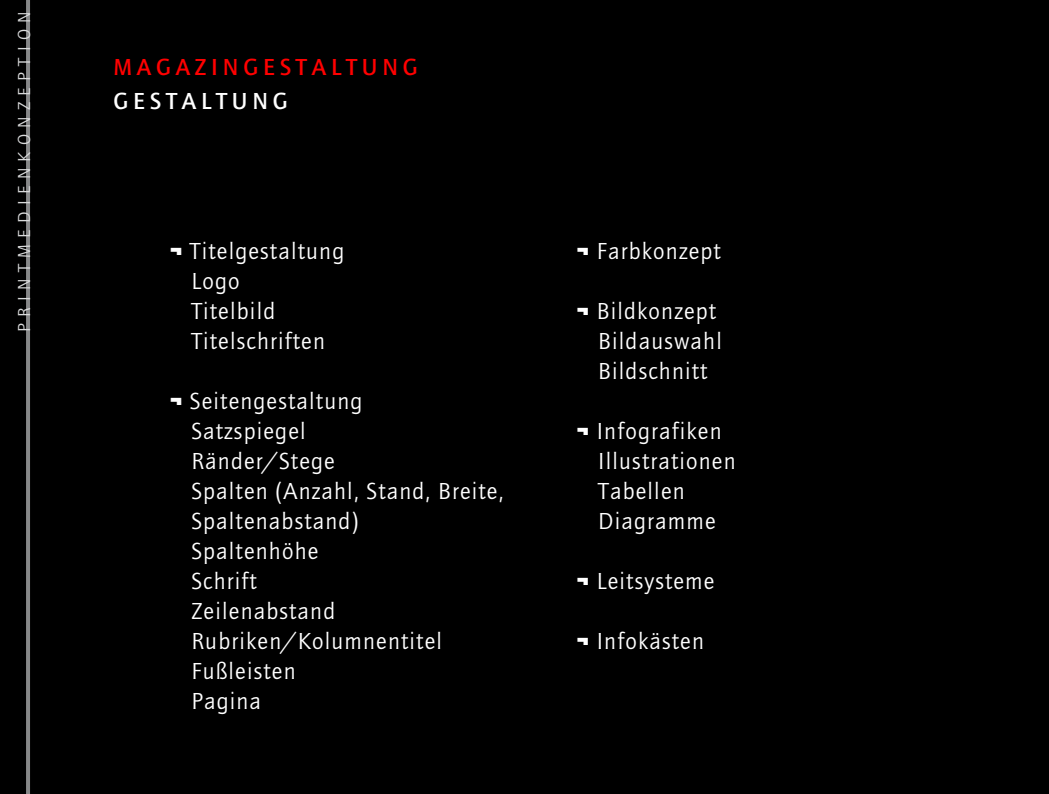
<style>
.page{position:relative;width:1049px;height:794px;background:#000}
.page>*{position:absolute;margin:0;border:0;box-sizing:border-box;transform-origin:0 0}
.gs{font:24px "Quay";letter-spacing:.05em;color:#fff}
.head{font:700 24px "Quay";letter-spacing:.2em;color:#f00}
.head-2{font:700 24px "Quay";letter-spacing:.2em;color:#fff}
.t1{font:18px "Quay";letter-spacing:.35em;color:#d9dadb}
</style>
<div class="page">
<hr style="left:26px;top:0;width:4px;height:794px;background:#878889">
<p class="t1" style="left:14px;top:332px;width:322px;rotate:-90deg">Printmedienkonzeption</p>
<p class="head" style="left:113px;top:53px;width:306px">MAGAZINGESTALTUNG</p>
<p class="head-2" style="left:113px;top:87px;width:176px">GESTALTUNG</p>
<p class="gs" style="left:170px;top:238px;width:176px"><sup>¬</sup> Titelgestaltung</p>
<p class="gs" style="left:191px;top:268px;width:50px">Logo</p>
<p class="gs" style="left:170px;top:298px;width:107px">Titelbild</p>
<p class="gs" style="left:170px;top:328px;width:156px">Titelschriften</p>
<p class="gs" style="left:170px;top:388px;width:194px"><sup>¬</sup> Seitengestaltung</p>
<p class="gs" style="left:191px;top:418px;width:116px">Satzspiegel</p>
<p class="gs" style="left:170px;top:448px;width:166px">Ränder/Stege</p>
<p class="gs" style="left:191px;top:478px;width:314px">Spalten (Anzahl, Stand, Breite,</p>
<p class="gs" style="left:191px;top:508px;width:169px">Spaltenabstand)</p>
<p class="gs" style="left:191px;top:538px;width:129px">Spaltenhöhe</p>
<p class="gs" style="left:191px;top:568px;width:67px">Schrift</p>
<p class="gs" style="left:170px;top:598px;width:167px">Zeilenabstand</p>
<p class="gs" style="left:170px;top:628px;width:273px">Rubriken/Kolumnentitel</p>
<p class="gs" style="left:191px;top:658px;width:106px">Fußleisten</p>
<p class="gs" style="left:191px;top:688px;width:71px">Pagina</p>
<p class="gs" style="left:577px;top:238px;width:146px"><sup>¬</sup> Farbkonzept</p>
<p class="gs" style="left:577px;top:298px;width:141px"><sup>¬</sup> Bildkonzept</p>
<p class="gs" style="left:598px;top:328px;width:125px">Bildauswahl</p>
<p class="gs" style="left:598px;top:358px;width:111px">Bildschnitt</p>
<p class="gs" style="left:577px;top:418px;width:146px"><sup>¬</sup> I nfografiken</p>
<p class="gs" style="left:577px;top:448px;width:160px">I llustrationen</p>
<p class="gs" style="left:577px;top:478px;width:109px">Tabellen</p>
<p class="gs" style="left:577px;top:508px;width:140px">Diagramme</p>
<p class="gs" style="left:577px;top:568px;width:139px"><sup>¬</sup> Leitsysteme</p>
<p class="gs" style="left:577px;top:628px;width:128px"><sup>¬</sup> I nfokästen</p>
</div>
